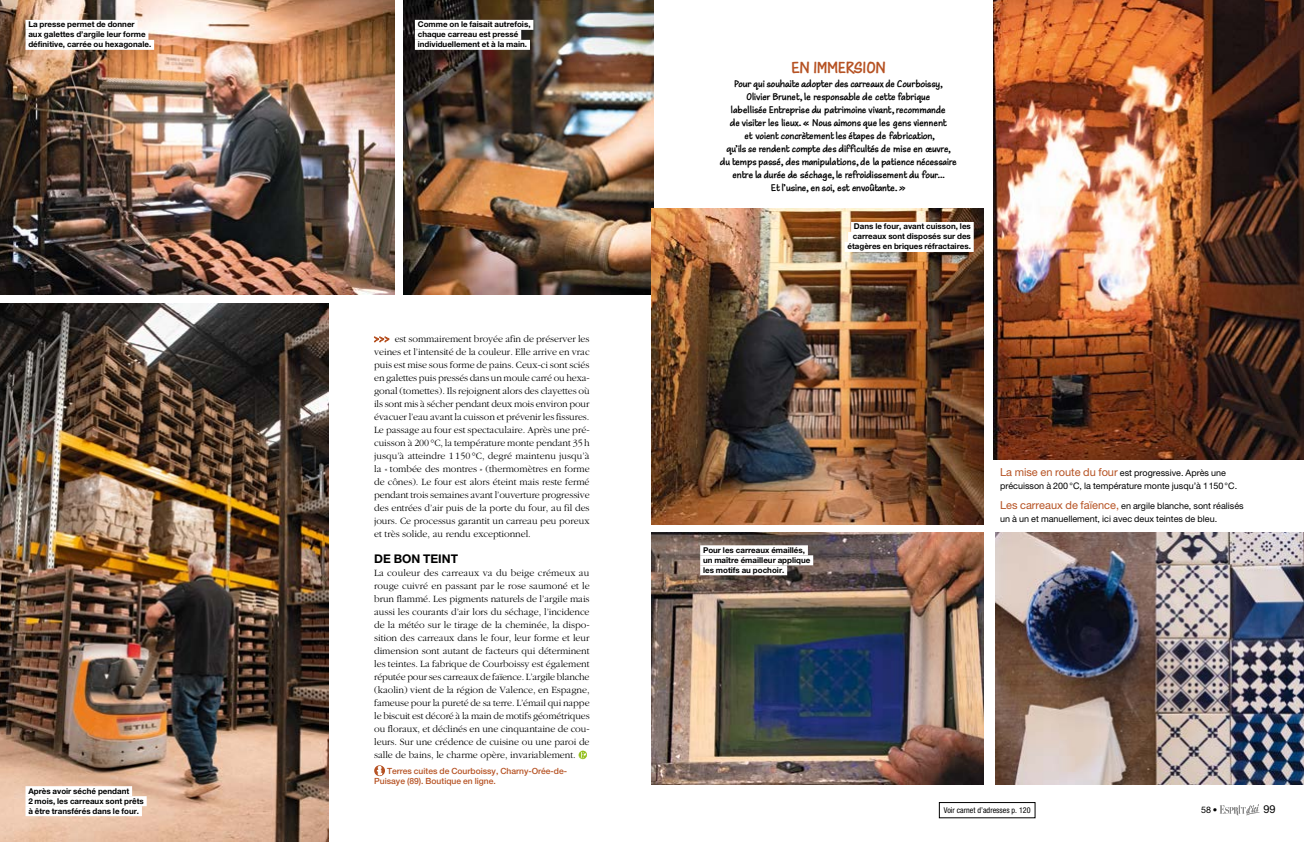
<style>
.page{position:relative;width:1304px;height:842px;background:#fff}
.page>*{position:absolute;margin:0;border:0;box-sizing:border-box;transform-origin:0 0}
.t1{font:700 23px "Maku";letter-spacing:-.01em;color:#b65223}
.t2{font:700 14px/13px "Maku";letter-spacing:-.005em;color:#000;text-align:center}
.t3{font:700 12px "Helvetica Neue LT";color:#000}
.t4{font:11px "Helvetica Neue LT";color:#000}
.t5{font:300 10px/13px "Garamond LT";letter-spacing:-.005em;color:#000;text-align:justify}
.t6{font:9px/13px "Helvetica Neue LT";color:#000}
.t7{font:500 8.5px/10px "Helvetica Neue LT";color:#b65223}
.t8{font:700 8px/10px "Helvetica Neue LT";color:#000}
.t9{font:condensed 8px "Helvetica Neue LT";color:#000}
.s1{font-size:11px;color:#b65223}
</style>
<div class="page">
<img style="left:0;top:0;width:394px;height:295px">
<img style="left:0;top:304px;width:329px;height:538px">
<img style="left:994px;top:0;width:310px;height:459px">
<img style="left:404px;top:0;width:249px;height:295px">
<img style="left:652px;top:209px;width:332px;height:315px">
<img style="left:995px;top:533px;width:309px;height:251px">
<img style="left:652px;top:533px;width:332px;height:251px">
<div style="left:939px;top:802px;width:96px;height:16px;border:1px solid #000"></div>
<svg style="left:578px;top:750px;width:9px;height:10px"></svg>
<svg style="left:374px;top:765px;width:11px;height:11px"></svg>
<svg style="left:377px;top:766px;width:5px;height:9px"></svg>
<div style="left:26px;top:20px;width:112px;height:10px;background:#fff"></div>
<div style="left:26px;top:30px;width:122px;height:10px;background:#fff"></div>
<div style="left:26px;top:40px;width:128px;height:10px;background:#fff"></div>
<div style="left:415px;top:20px;width:118px;height:10px;background:#fff"></div>
<div style="left:415px;top:30px;width:106px;height:10px;background:#fff"></div>
<div style="left:415px;top:40px;width:115px;height:10px;background:#fff"></div>
<div style="left:26px;top:786px;width:106px;height:10px;background:#fff"></div>
<div style="left:26px;top:796px;width:121px;height:10px;background:#fff"></div>
<div style="left:26px;top:806px;width:116px;height:10px;background:#fff"></div>
<div style="left:700px;top:545px;width:108px;height:10px;background:#fff"></div>
<div style="left:700px;top:555px;width:113px;height:10px;background:#fff"></div>
<div style="left:700px;top:565px;width:87px;height:10px;background:#fff"></div>
<div style="left:851px;top:222px;width:123px;height:10px;background:#fff"></div>
<div style="left:848px;top:232px;width:126px;height:10px;background:#fff"></div>
<div style="left:845px;top:242px;width:129px;height:10px;background:#fff"></div>
<svg style="left:374px;top:336px;width:15px;height:6px"></svg>
<svg style="left:1220px;top:804px;width:40px;height:12px"></svg>
<p class="t8" style="left:28px;top:19px;width:124px">La presse permet de donner<br>aux galettes d’argile leur forme définitive, carrée ou hexagonale.</p>
<p class="t8" style="left:418px;top:19px;width:114px">Comme on le faisait autrefois, chaque carreau est pressé individuellement et à la main.</p>
<p class="t8" style="left:28px;top:786px;width:117px">Après avoir séché pendant<br>2 mois, les carreaux sont prêts à être transférés dans le four.</p>
<p class="t5" style="left:374px;top:333px;width:217px;text-indent:20px">est sommairement broyée afin de préserver les veines et l’intensité de la couleur. Elle arrive en vrac puis est mise sous forme de pains. Ceux-ci sont sciés en galettes puis pressés dans un moule carré ou hexa&shy;gonal (tomettes). Ils rejoignent alors des clayettes où ils sont mis à sécher pendant deux mois environ pour évacuer l’eau avant la cuisson et prévenir les fissures.<br>Le passage au four est spectaculaire. Après une pré&shy;cuisson à 200°C, la température monte pendant 35h jusqu’à atteindre 1 150 °C, degré maintenu jusqu’à la « tombée des montres » (thermomètres en forme de cônes). Le four est alors éteint mais reste fermé pendant trois semaines avant l’ouverture progressive des entrées d’air puis de la porte du four, au fil des jours. Ce processus garantit un carreau peu poreux et très solide, au rendu exceptionnel.</p>
<p class="t3" style="left:374px;top:551px;width:85px">DE BON TEINT</p>
<p class="t5" style="left:374px;top:567px;width:217px">La couleur des carreaux va du beige crémeux au rouge cuivré en passant par le rose saumoné et le brun flammé. Les pigments naturels de l’argile mais aussi les courants d’air lors du séchage, l’incidence de la météo sur le tirage de la cheminée, la dispo&shy;sition des carreaux dans le four, leur forme et leur dimension sont autant de facteurs qui déterminent les teintes. La fabrique de Courboissy est également réputée pour ses carreaux de faïence. L’argile blanche (kaolin) vient de la région de Valence, en Espagne, fameuse pour la pureté de sa terre. L’émail qui nappe le biscuit est décoré à la main de motifs géométriques ou floraux, et déclinés en une cinquantaine de cou&shy;leurs. Sur une crédence de cuisine ou une paroi de salle de bains, le charme opère, invariablement.</p>
<p class="t7" style="left:374px;top:766px;width:194px;text-indent:13px">Terres cuites de Courboissy, Charny-Orée-de-<br>Puisaye (89). Boutique en ligne.</p>
<h1 class="t1" style="left:791px;top:51px;width:96px">EN IMMERSION</h1>
<p class="t2" style="left:720px;top:76px;width:238px">Pour qui souhaite adopter des carreaux de Courboissy,<br>Olivier Brunet,le responsable de cette fabrique<br>labellisée Entreprise du patrimoine vivant,recommande<br>de visiter les lieux. « Nous aimons que les gens viennent<br>et voient concrètement les étapes de fabrication,<br>qu’ils se rendent compte des difficultés de mise en œuvre, du temps passé, des manipulations,de la patience nécessaire entre la durée de séchage,le refroidissement du four…<br>Et l’usine,en soi, est envoûtante.»</p>
<p class="t8" style="left:847px;top:221px;width:125px;text-align:right">Dans le four, avant cuisson, les carreaux sont disposés sur des étagères en briques réfractaires.</p>
<p class="t8" style="left:703px;top:545px;width:109px">Pour les carreaux émaillés, un maître émailleur applique les motifs au pochoir.</p>
<p class="t6" style="left:1000px;top:466px;width:239px"><span class="s1">La mise en route du four</span> est progressive. Après une précuisson à 200°C, la température monte jusqu’à 1150°C.</p>
<p class="t6" style="left:1000px;top:499px;width:245px"><span class="s1">Les carreaux de faïence,</span> en argile blanche, sont réalisés un à un et manuellement, ici avec deux teintes de bleu.</p>
<p class="t9" style="left:944px;top:806px;width:88px">Voir carnet d’adresses p. 120</p>
<p class="t6" style="left:1201px;top:803px;width:18px">58 •</p>
<p class="t4" style="left:1263px;top:802px;width:14px">99</p>
</div>
